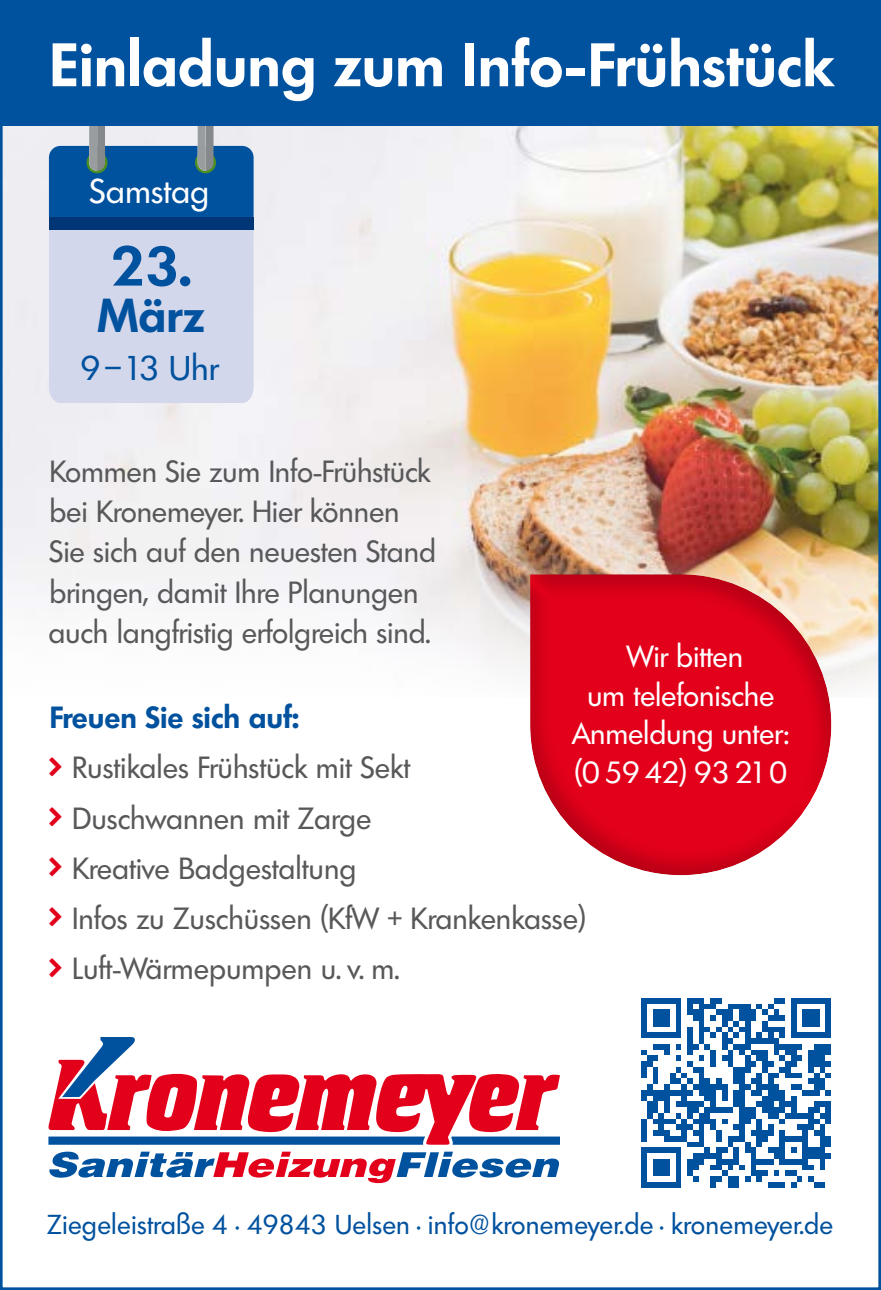
<style>
.page{position:relative;width:881px;height:1290px;background:#fff}
.page>*{position:absolute;margin:0;border:0;box-sizing:border-box;transform-origin:0 0}
.t1{font:600 59.5px "Limerick";color:#fff}
.t2{font:600 53.9px "Limerick";color:#00519e}
.t3{font:600 46.2px "Limerick";color:#00519e}
.t4{font:33.25px "Limerick";color:#fff}
.t5{font:33.25px "Limerick";color:#00519e}
.t6{font:29.75px/40.2px "Limerick";letter-spacing:-.005em;color:#58585a}
.t7{font:29.75px/38.5px "Limerick";letter-spacing:-.005em;color:#fff;text-align:center}
.t8{font:600 29.75px "Limerick";color:#00519e}
.t9{font:26.6px "Limerick";letter-spacing:.01em;color:#00519e}
</style>
<div class="page">
<img style="left:4px;top:125px;width:872px;height:562px">
<div style="left:525px;top:570px;width:308px;height:308px;background:#000;opacity:.18"></div>
<svg style="left:49px;top:1151px;width:510px;height:32px"></svg>
<svg style="left:48px;top:1037px;width:511px;height:108px"></svg>
<svg style="left:641px;top:998px;width:189px;height:190px"></svg>
<svg style="left:49px;top:125px;width:204px;height:278px;background:#95aed0"></svg>
<div style="left:0;top:0;width:880px;height:125px;background:#00519e"></div>
<h1 class="t1" style="left:49px;top:26px;width:784px">Einladung zum Info-Frühstück</h1>
<p class="t4" style="left:89px;top:171px;width:121px">Samstag</p>
<h2 class="t2" style="left:111px;top:231px;width:81px">23.</h2>
<h3 class="t3" style="left:98px;top:285px;width:108px">März</h3>
<p class="t5" style="left:81px;top:348px;width:139px">9–13 Uhr</p>
<p class="t6" style="left:48px;top:451px;width:389px">Kommen Sie zum Info-Frühstück bei Kronemeyer. Hier können<br>Sie sich auf den neuesten Stand bringen, damit Ihre Planungen auch langfristig erfolgreich sind.</p>
<p class="t7" style="left:572px;top:637px;width:218px">Wir bitten<br>um telefonische<br>Anmeldung unter: (0 59 42) 93 210</p>
<p class="t8" style="left:50px;top:698px;width:250px">Freuen Sie sich auf:</p>
<p class="t6" style="left:72px;top:743px;width:515px;line-height:50.1px">Rustikales Frühstück mit Sekt<br>Duschwannen mit Zarge<br>Kreative Badgestaltung<br>Infos zu Zuschüssen (KfW + Krankenkasse)<br>Luft-Wärmepumpen u. v. m.</p>
<p class="t9" style="left:47px;top:1208px;width:787px">Ziegeleistraße 4 · 49843 Uelsen · info@kronemeyer.de · kronemeyer.de</p>
</div>
